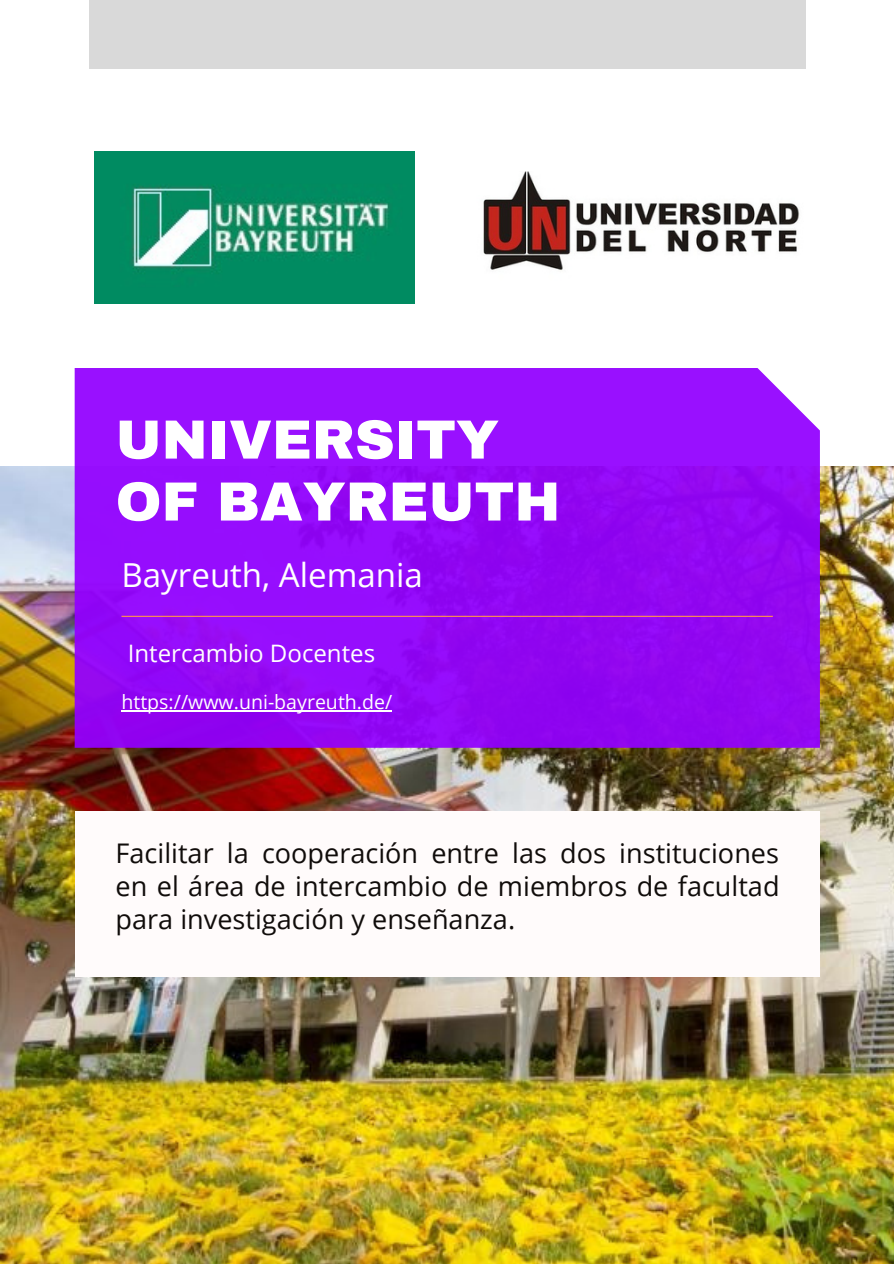
<style>
.page{position:relative;width:894px;height:1264px;background:#fff}
.page>*{position:absolute;margin:0;border:0;box-sizing:border-box;transform-origin:0 0}
.t1{font:900 55.2px/61.9px "Archivo";color:#fff}
.t2{font:33px "Open Sans";color:#fff}
.t3{font:27px/32.7px "Open Sans";color:#100c0a;text-align:justify}
.t4{font:24px "Open Sans";color:#fff}
.t5{font:19.5px "Open Sans";color:#fff}
</style>
<div class="page">
<img style="left:0;top:467px;width:893px;height:796px">
<div style="left:89px;top:0;width:717px;height:69px;background:#d9d9d9"></div>
<img style="left:483px;top:171px;width:317px;height:99px">
<div style="left:75px;top:811px;width:744px;height:165px;background:#fffbfb"></div>
<svg style="left:75px;top:368px;width:744px;height:379px;background:#950cf7"></svg>
<hr style="left:121px;top:615px;width:651px;height:2px;background:#ff914d">
<img style="left:94px;top:151px;width:320px;height:152px">
<hr style="left:121px;top:710px;width:271px;height:1px;background:#fff">
<p class="t1" style="left:116px;top:409px;width:446px">UNIVERSITY<br>OF BAYREUTH</p>
<p class="t2" style="left:121px;top:551px;width:303px">Bayreuth, Alemania</p>
<p class="t4" style="left:128px;top:636px;width:249px">Intercambio Docentes</p>
<p class="t5" style="left:121px;top:688px;width:272px">https://www.uni-bayreuth.de/</p>
<p class="t3" style="left:116px;top:836px;width:665px">Facilitar la cooperación entre las dos instituciones en el área de intercambio de miembros de facultad para investigación y enseñanza.</p>
</div>
